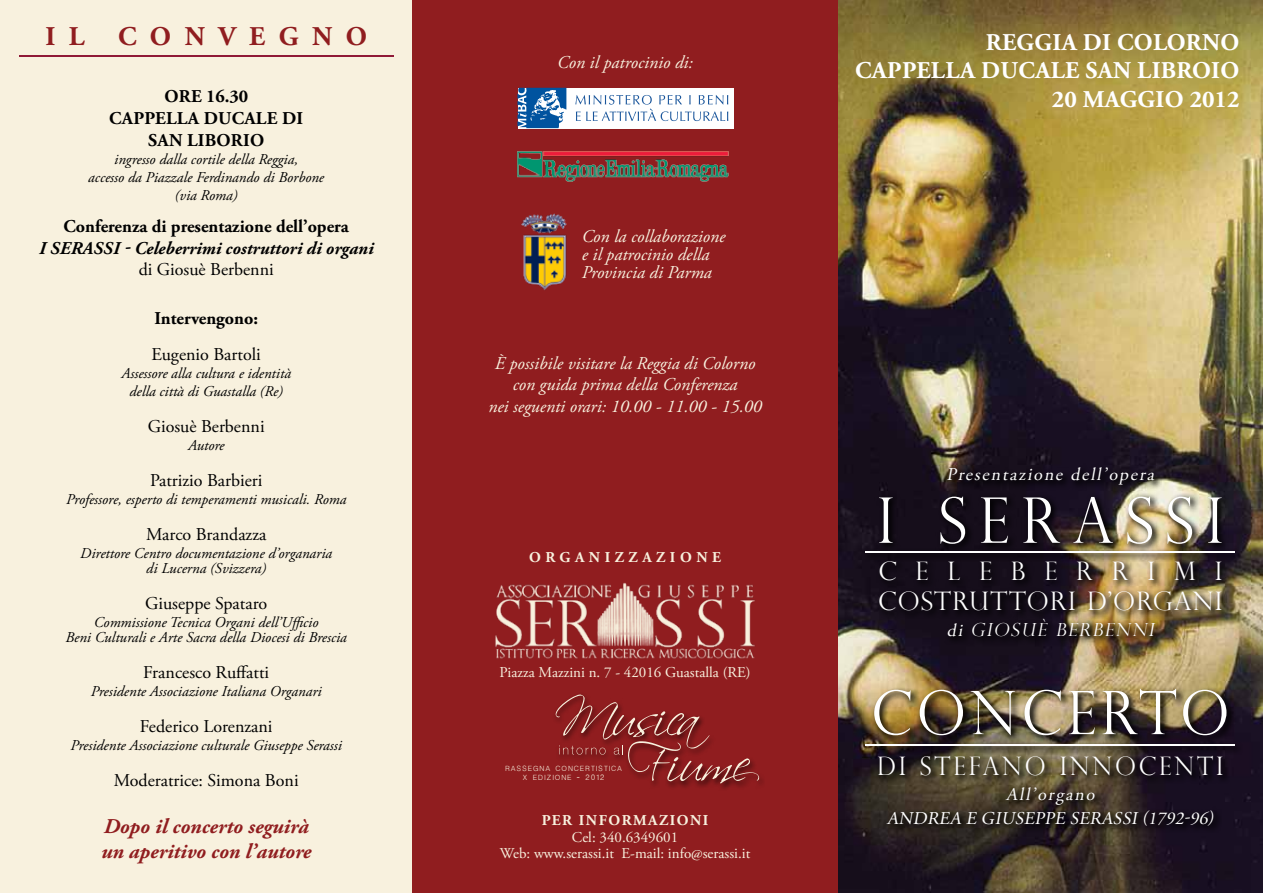
<style>
.page{position:relative;width:1263px;height:893px;background:#f8f1de}
.page>*{position:absolute;margin:0;border:0;box-sizing:border-box;transform-origin:0 0}
.t1{font:300 63px "Perpetua Titling";letter-spacing:.2em;color:#fff;scale:.95 1}
.t2{font:300 60px "Perpetua Titling";letter-spacing:.08em;color:#fff;scale:.95 1}
.t3{font:700 27px "Adobe Garamond Pro";letter-spacing:.5em;color:#901d1f}
.t4{font:300 25.5px/30.6px "Perpetua Titling";letter-spacing:.05em;color:#fff}
.t5{font:300 25.5px "Perpetua Titling";letter-spacing:.12em;color:#fff;scale:.95 1}
.t6{font:700 24px "Adobe Garamond Pro";letter-spacing:.015em;color:#fff}
.t7{font:italic 700 21px/25.2px "Adobe Garamond Pro";color:#901d1f}
.t8{font:italic 18px/18px "Adobe Garamond Pro";color:#f8f1de}
.t9{font:18px "Adobe Garamond Pro";color:#000}
.t10{font:700 18px/21.6px "Adobe Garamond Pro";color:#000;text-align:center}
.t11{font:italic 18px "Adobe Garamond Pro";color:#fff}
.t12{font:italic 700 18px "Adobe Garamond Pro";color:#000}
.t13{font:italic 300 18px "Perpetua Titling";color:#fff}
.t14{font:italic 15px/18px "Adobe Garamond Pro";color:#000;text-align:center}
.t15{font:15px/16.5px "Adobe Garamond Pro";color:#f8f1de;text-align:center}
.t16{font:700 15px "Adobe Garamond Pro";letter-spacing:.1em;color:#f8f1de}
.t17{font:700 15px "Adobe Garamond Pro";letter-spacing:.285em;color:#f8f1de}
.t18{font:8.1px/9.4px "Helvetica Light";letter-spacing:.115em;color:#f8f1de;text-align:center}
.s1{font-size:11.55px}
.s2{font-size:8.55px}
.s3{font-family:"Adobe Garamond Pro";font-weight:400}
</style>
<div class="page">
<img style="left:838px;top:0;width:425px;height:893px">
<div style="left:412px;top:0;width:426px;height:893px;background:#901d1f"></div>
<img style="left:874px;top:491px;width:355px;height:56px">
<img style="left:874px;top:561px;width:355px;height:58px">
<img style="left:495px;top:582px;width:260px;height:77px">
<svg style="left:861px;top:547px;width:382px;height:14px;background:#49403b"></svg>
<hr style="left:865px;top:552px;width:370px;height:1px;background:#fff">
<svg style="left:861px;top:740px;width:382px;height:14px;background:#3c322c"></svg>
<hr style="left:865px;top:744px;width:370px;height:2px;background:#fff">
<img style="left:943px;top:615px;width:220px;height:29px">
<hr style="left:19px;top:55px;width:374px;height:2px;background:#901a37">
<img style="left:869px;top:684px;width:366px;height:59px">
<svg style="left:873px;top:751px;width:356px;height:32px;background:#3f362c"></svg>
<svg style="left:882px;top:782px;width:339px;height:51px;background:#302722"></svg>
<svg style="left:942px;top:462px;width:220px;height:31px;background:#211923"></svg>
<div style="left:566px;top:88px;width:168px;height:40px;background:#fff"></div>
<img style="left:518px;top:151px;width:210px;height:30px">
<img style="left:521px;top:213px;width:46px;height:77px">
<svg style="left:575px;top:95px;width:153px;height:26px"></svg>
<svg style="left:518px;top:88px;width:48px;height:40px;background:#4b85bb"></svg>
<div style="left:552px;top:693px;width:213px;height:98px;background:#000;opacity:.75"></div>
<svg style="left:556px;top:694px;width:203px;height:89px"></svg>
<h3 class="t3" style="left:45px;top:21px;width:133px">IL CON</h3>
<h3 class="t3" style="left:218px;top:21px;width:122px">VEGNO</h3>
<p class="t10" style="left:109px;top:86px;width:195px">ORE 16.30<br>CAPPELLA DUCALE DI<br>SAN LIBO RIO</p>
<p class="t14" style="left:88px;top:150px;width:237px">ingresso dalla cortile della Reggia,<br>accesso da Piazzale Ferdinando di Borbone (via Roma)</p>
<p class="t10" style="left:64px;top:216px;width:287px">Conferenza di presentazione dell’opera</p>
<p class="t12" style="left:39px;top:237px;width:336px">I Serassi - Celeberrimi costruttori di organi</p>
<p class="t9" style="left:139px;top:259px;width:137px">di Giosuè Berbenni</p>
<p class="t10" style="left:154px;top:308px;width:105px">Intervengono:</p>
<p class="t9" style="left:152px;top:343px;width:111px">Eugenio Bartoli</p>
<p class="t14" style="left:121px;top:364px;width:171px">Assessore alla cultura e identità della città di Guastalla (Re)</p>
<p class="t9" style="left:148px;top:415px;width:118px">Giosuè Berbenni</p>
<p class="t14" style="left:188px;top:436px;width:38px">Autore</p>
<p class="t9" style="left:150px;top:469px;width:114px">Patrizio Barbieri</p>
<p class="t14" style="left:66px;top:490px;width:282px">Professore, esperto di temperamenti musicali. Roma</p>
<p class="t9" style="left:146px;top:523px;width:122px">Marco Brandazza</p>
<p class="t14" style="left:80px;top:546px;width:253px;line-height:15px">Direttore Centro documentazione d’organaria di Lucerna (Svizzera)</p>
<p class="t9" style="left:145px;top:593px;width:124px">Giuseppe Spataro</p>
<p class="t14" style="left:66px;top:615px;width:283px;line-height:15px">Commissione Tecnica Organi dell’Ufficio<br>Beni Culturali e Arte Sacra della Diocesi di Brescia</p>
<p class="t9" style="left:143px;top:662px;width:127px">Francesco Ruffatti</p>
<p class="t14" style="left:91px;top:683px;width:232px">Presidente Associazione Italiana Organari</p>
<p class="t9" style="left:140px;top:716px;width:134px">Federico Lorenzani</p>
<p class="t14" style="left:70px;top:737px;width:273px">Presidente Associazione culturale Giuseppe Serassi</p>
<p class="t9" style="left:114px;top:770px;width:186px">Moderatrice: Simona Boni</p>
<h3 class="t7" style="left:101px;top:814px;width:212px">Dopo il concerto seguirà un aperitivo con l’autore</h3>
<p class="t8" style="left:557px;top:54px;width:137px">Con il patrocinio di:</p>
<p class="t8" style="left:582px;top:227px;width:145px">Con la collaborazione e il patrocinio della<br>Provincia di Parma</p>
<p class="t8" style="left:488px;top:353px;width:275px;line-height:21.6px;text-align:center">È possibile visitare la Reggia di Colorno con guida prima della Conferenza<br>nei seguenti orari: 10.00 - 11.00 - 15.00</p>
<p class="t17" style="left:529px;top:549px;width:193px">ORGANIZZAZION E</p>
<p class="t15" style="left:499px;top:664px;width:253px">Piazza Mazzini n. 7 - 42016 Guastalla (RE)</p>
<p class="t18" style="left:505px;top:764px;width:118px">RASSEGNA CONCERTISTICA<br>X EDIZIONE <span class="s1">-</span> <span class="s2">2012</span></p>
<p class="t16" style="left:542px;top:812px;width:168px">PER INFORMAZIONI</p>
<p class="t15" style="left:500px;top:829px;width:252px">Cel: 340.6349601<br>Web: www.serassi.it E-mail: info@serassi.it</p>
<h3 class="t6" style="left:986px;top:28px;width:255px">REGGIA DI Colorno</h3>
<h3 class="t6" style="left:855px;top:57px;width:386px">cappella d ucale san libroio</h3>
<h3 class="t6" style="left:1052px;top:86px;width:69px">20 maggi</h3>
<h3 class="t6" style="left:1165px;top:86px;width:76px">o 2012</h3>
<p class="t11" style="left:946px;top:464px;width:213px">Presentazione dell’opera</p>
<h1 class="t1" style="left:877px;top:482px;width:367px">I SERASSI</h1>
<h3 class="t4" style="left:878px;top:555px;width:346px">CELEBERRIMI<br>COSTRUTTORI D’ORGANI</h3>
<p class="t13" style="left:947px;top:619px;width:212px"><span class="s3">di</span> GIOSUÈ BERBENNI</p>
<h2 class="t2" style="left:871px;top:676px;width:379px">CONCERTO</h2>
<h3 class="t5" style="left:877px;top:750px;width:366px">DI STEFANO INNOCENTI</h3>
<p class="t11" style="left:1006px;top:783px;width:94px">All’organo</p>
<p class="t11" style="left:887px;top:807px;width:54px">Andrea</p>
<p class="t11" style="left:966px;top:807px;width:61px">e Giuseppe</p>
<p class="t11" style="left:1070px;top:807px;width:21px">Serass</p>
<p class="t11" style="left:1131px;top:807px;width:88px">i(1792-96)</p>
</div>
